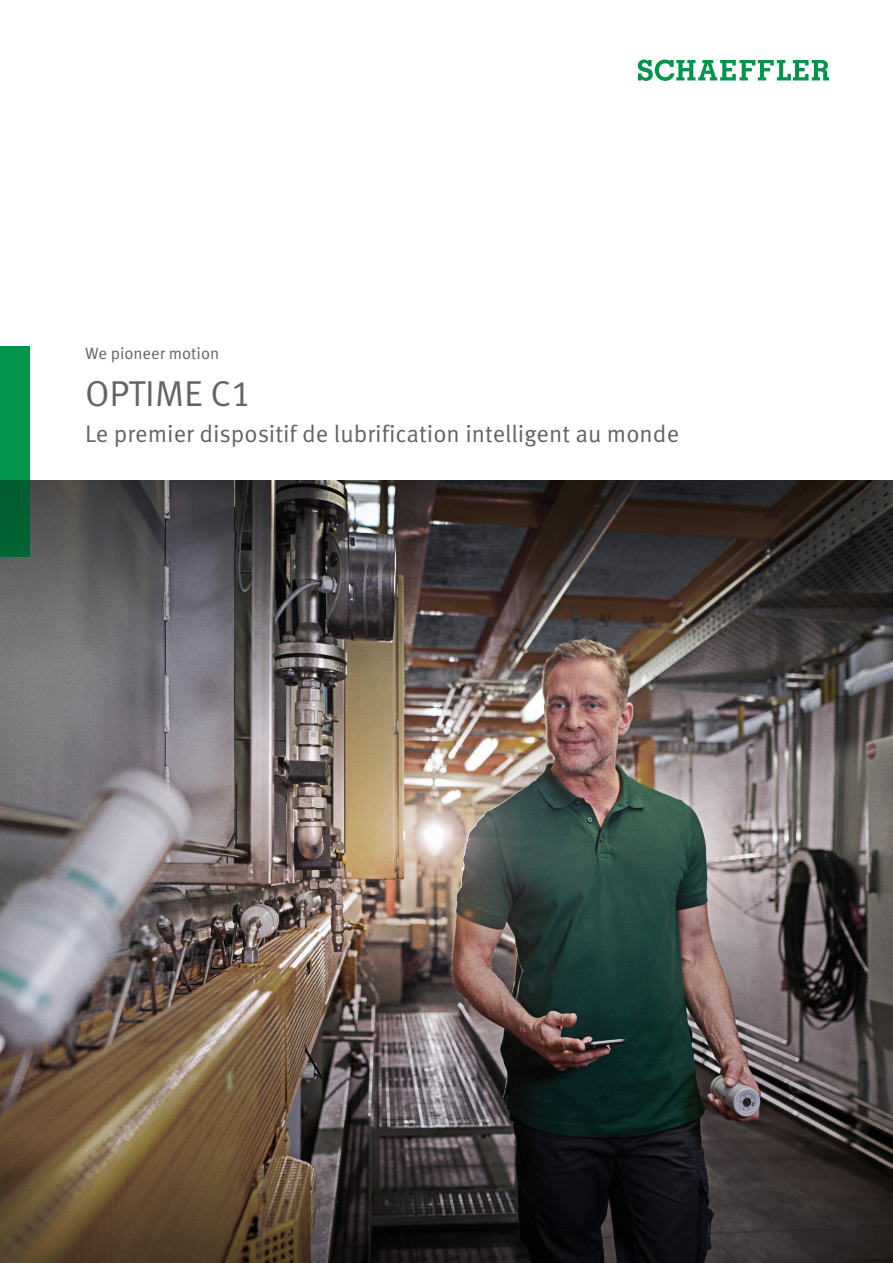
<style>
.page{position:relative;width:893px;height:1263px;background:#fff}
.page>*{position:absolute;margin:0;border:0;box-sizing:border-box;transform-origin:0 0}
.Headline__H1___24pt{font:36px "Schaeffler Meta";color:#636366}
.Subline__16pt_19pt{font:24px "Schaeffler Meta";color:#636366}
.Claim__11pt_14pt{font:16.5px "Schaeffler Meta";letter-spacing:-.005em;color:#636366}
</style>
<div class="page">
<img style="left:0;top:480px;width:893px;height:783px">
<svg style="left:638px;top:60px;width:191px;height:21px"></svg>
<svg style="left:0;top:347px;width:30px;height:210px;background:#008143"></svg>
<p class="Claim__11pt_14pt" style="left:85px;top:343px;width:136px">We pioneer motion</p>
<p class="Headline__H1___24pt" style="left:85px;top:372px;width:168px">OPTIME C1</p>
<p class="Subline__16pt_19pt" style="left:85px;top:419px;width:596px">Le premier dispositif de lubrification intelligent au monde</p>
</div>
